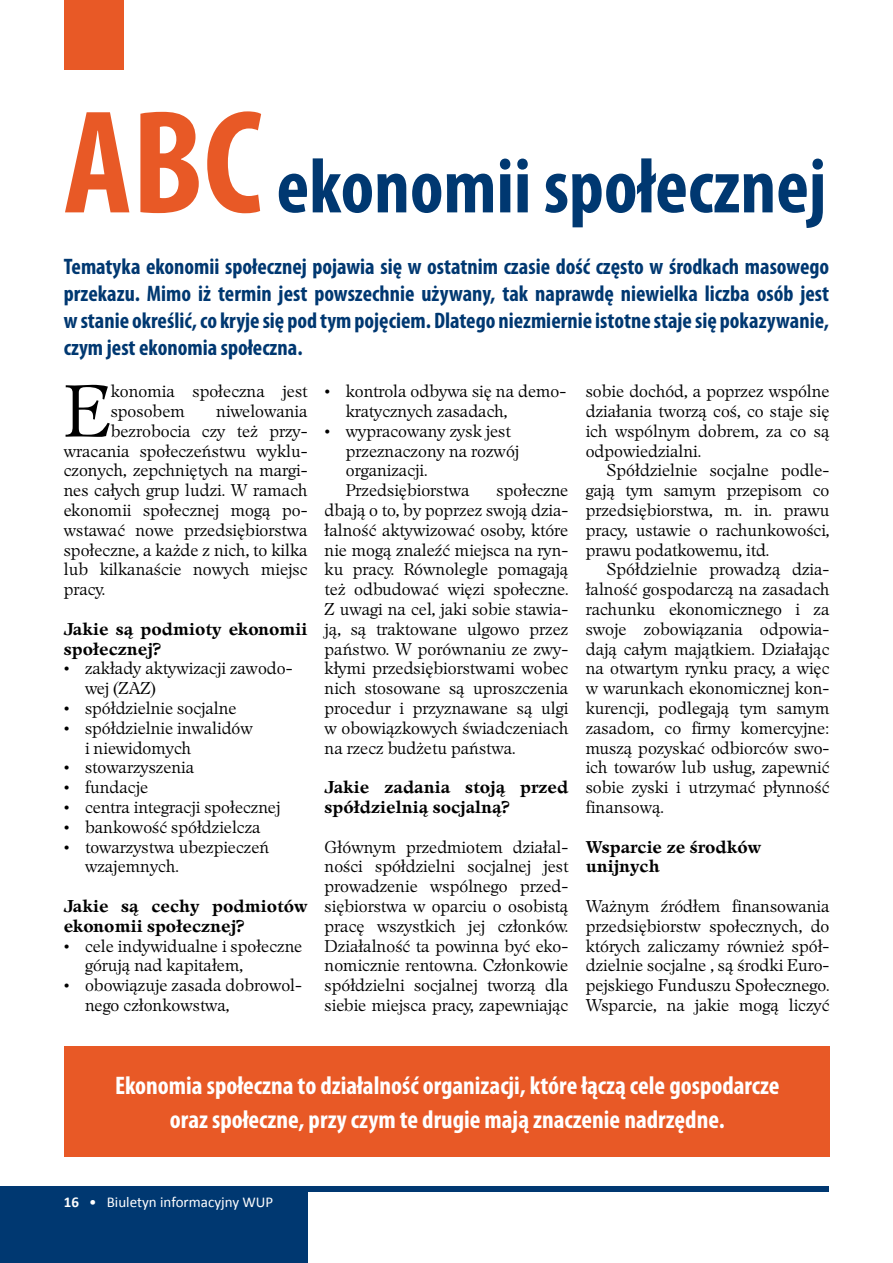
<style>
.page{position:relative;width:893px;height:1263px;background:#fff}
.page>*{position:absolute;margin:0;border:0;box-sizing:border-box;transform-origin:0 0}
.t1{font:700 condensed 78px "Myriad Pro";color:#003871}
.t2{font:71.55px "EFN Nissan OT";color:#000}
.t3{font:700 condensed 25.5px/34.8px "Myriad Pro";color:#fff;text-align:center}
.t4{font:700 condensed 22.5px/27px "Myriad Pro";color:#003871;text-align:justify}
.t5{font:16.5px/19.8px "EFN Nissan OT";color:#000}
.t6{font:700 16.5px/19.8px "EFN Nissan OT";color:#000}
.t7{font:15px "Calibri";color:#fff}
.s1{font-size:148.5px;color:#e85926}
.s2{font-weight:700}
</style>
<div class="page">
<div style="left:0;top:1186px;width:308px;height:77px;background:#003871"></div>
<div style="left:286px;top:1186px;width:543px;height:6px;background:#003871"></div>
<div style="left:64px;top:0;width:60px;height:69px;background:#e85926"></div>
<div style="left:65px;top:1046px;width:765px;height:111px;background:#e85926"></div>
<h1 class="t1" style="left:64px;top:138px;width:764px"><span class="s1">ABC</span> ekonomii społecznej</h1>
<p class="t4" style="left:64px;top:252px;width:767px">Tematyka ekonomii społecznej pojawia się w ostatnim czasie dość często w środkach masowego przekazu. Mimo iż termin jest powszechnie używany, tak naprawdę niewielka liczba osób jest wstanie określić, co kryje się pod tym pojęciem. Dlatego niezmiernie istotne staje się pokazywanie, czym jest ekonomia społeczna.</p>
<p class="t5" style="left:346px;top:382px;width:222px;text-indent:-21px">• kontrola odbywa się na demo&shy;kratycznych zasadach,</p>
<p class="t5" style="left:346px;top:421px;width:175px;text-indent:-21px">• wypracowany zysk jest przeznaczony na rozwój organizacji.<br>Przedsiębiorstwa</p>
<p class="t5" style="left:586px;top:382px;width:245px;text-align:justify">sobie dochód, a poprzez wspólne działania tworzą coś, co staje się ich wspólnym dobrem, za co są odpowiedzialni.</p>
<p class="t5" style="left:586px;top:461px;width:245px;text-align:justify;text-indent:21px">Spółdzielnie socjalne podle&shy;gają tym samym przepisom co przedsiębiorstwa, m. in. prawu pracy, ustawie o rachunkowości, prawu podatkowemu, itd.</p>
<p class="t5" style="left:586px;top:560px;width:245px;text-align:justify;text-indent:21px">Spółdzielnie prowadzą dzia&shy;łalność gospodarczą na zasadach rachunku ekonomicznego i za swoje zobowiązania odpowia&shy;dają całym majątkiem. Działając na otwartym rynku pracy, a więc w warunkach ekonomicznej kon&shy;kurencji, podlegają tym samym zasadom, co firmy komercyjne: muszą pozyskać odbiorców swo&shy;ich towarów lub usług, zapewnić sobie zyski i utrzymać płynność finansową.</p>
<p class="t6" style="left:586px;top:837px;width:177px">Wsparcie ze środków unijnych</p>
<p class="t5" style="left:586px;top:896px;width:245px;text-align:justify">Ważnym źródłem finansowania przedsiębiorstw społecznych, do których zaliczamy również spół&shy;dzielnie socjalne , są środki Euro&shy;pejskiego Funduszu Społecznego.<br>Wsparcie, na jakie mogą liczyć</p>
<h2 class="t2" style="left:64px;top:369px;width:48px">E</h2>
<p class="t5" style="left:111px;top:382px;width:198px">konomia społeczna jest sposobem</p>
<p class="t5" style="left:216px;top:401px;width:93px">niwelowania</p>
<p class="t5" style="left:111px;top:421px;width:198px">bezrobocia czy też przy-</p>
<p class="t5" style="left:64px;top:441px;width:245px">wracania społeczeństwu wyklu-</p>
<p class="t5" style="left:64px;top:461px;width:245px">czonych, zepchniętych na margi-</p>
<p class="t5" style="left:64px;top:481px;width:245px">nes całych grup ludzi. W ramach</p>
<p class="t5" style="left:64px;top:500px;width:245px">ekonomii społecznej mogą po-</p>
<p class="t5" style="left:64px;top:520px;width:245px">wstawać nowe przedsiębiorstwa</p>
<p class="t5" style="left:64px;top:540px;width:245px">społeczne, a każde z nich, to kilka</p>
<p class="t5" style="left:64px;top:560px;width:245px">lub kilkanaście nowych miejsc</p>
<p class="t5" style="left:64px;top:580px;width:43px">pracy.</p>
<p class="t6" style="left:64px;top:619px;width:245px">Jakie są podmioty ekonomii społecznej?</p>
<p class="t5" style="left:85px;top:659px;width:209px;text-indent:-21px">• zakłady aktywizacji zawodo&shy;wej (ZAZ)</p>
<p class="t5" style="left:64px;top:698px;width:174px">• spółdzielnie socjalne</p>
<p class="t5" style="left:85px;top:718px;width:169px;text-indent:-21px">• spółdzielnie inwalidów i niewidomych</p>
<p class="t5" style="left:64px;top:758px;width:132px">• stowarzyszenia</p>
<p class="t5" style="left:64px;top:778px;width:86px">• fundacje</p>
<p class="t5" style="left:64px;top:797px;width:218px">• centra integracji społecznej</p>
<p class="t5" style="left:64px;top:817px;width:198px">• bankowość spółdzielcza</p>
<p class="t5" style="left:85px;top:837px;width:186px;text-indent:-21px">• towarzystwa ubezpieczeń wzajemnych.</p>
<p class="t6" style="left:64px;top:896px;width:245px">Jakie są cechy podmiotów ekonomii społecznej?</p>
<p class="t5" style="left:85px;top:936px;width:219px;text-indent:-21px">• cele indywidualne i społeczne górują nad kapitałem,</p>
<p class="t5" style="left:85px;top:976px;width:219px;text-indent:-21px">• obowiązuje zasada dobrowol&shy;nego członkowstwa,</p>
<p class="t5" style="left:325px;top:481px;width:245px;text-align:justify;text-indent:172px">społeczne dbają o to, by poprzez swoją dzia&shy;łalność aktywizować osoby, które nie mogą znaleźć miejsca na ryn&shy;ku pracy. Równolegle pomagają też odbudować więzi społeczne.<br>Z uwagi na cel, jaki sobie stawia&shy;ją, są traktowane ulgowo przez państwo. W porównaniu ze zwy&shy;kłymi przedsiębiorstwami wobec nich stosowane są uproszczenia procedur i przyznawane są ulgi w obowiązkowych świadczeniach na rzecz budżetu państwa.</p>
<p class="t6" style="left:325px;top:778px;width:245px">Jakie zadania stoją przed spółdzielnią socjalną?</p>
<p class="t5" style="left:325px;top:837px;width:245px;text-align:justify">Głównym przedmiotem działal&shy;ności spółdzielni socjalnej jest prowadzenie wspólnego przed&shy;siębiorstwa w oparciu o osobistą pracę wszystkich jej członków.<br>Działalność ta powinna być eko&shy;nomicznie rentowna. Członkowie spółdzielni socjalnej tworzą dla siebie miejsca pracy, zapewniając</p>
<h3 class="t3" style="left:115px;top:1067px;width:666px">Ekonomia społeczna to działalność organizacji, które łączą cele gospodarcze oraz społeczne, przy czym te drugie mają znaczenie nadrzędne.</h3>
<p class="t7" style="left:64px;top:1192px;width:211px"><span class="s2">16</span> • Biuletyn informacyjny WUP</p>
</div>
